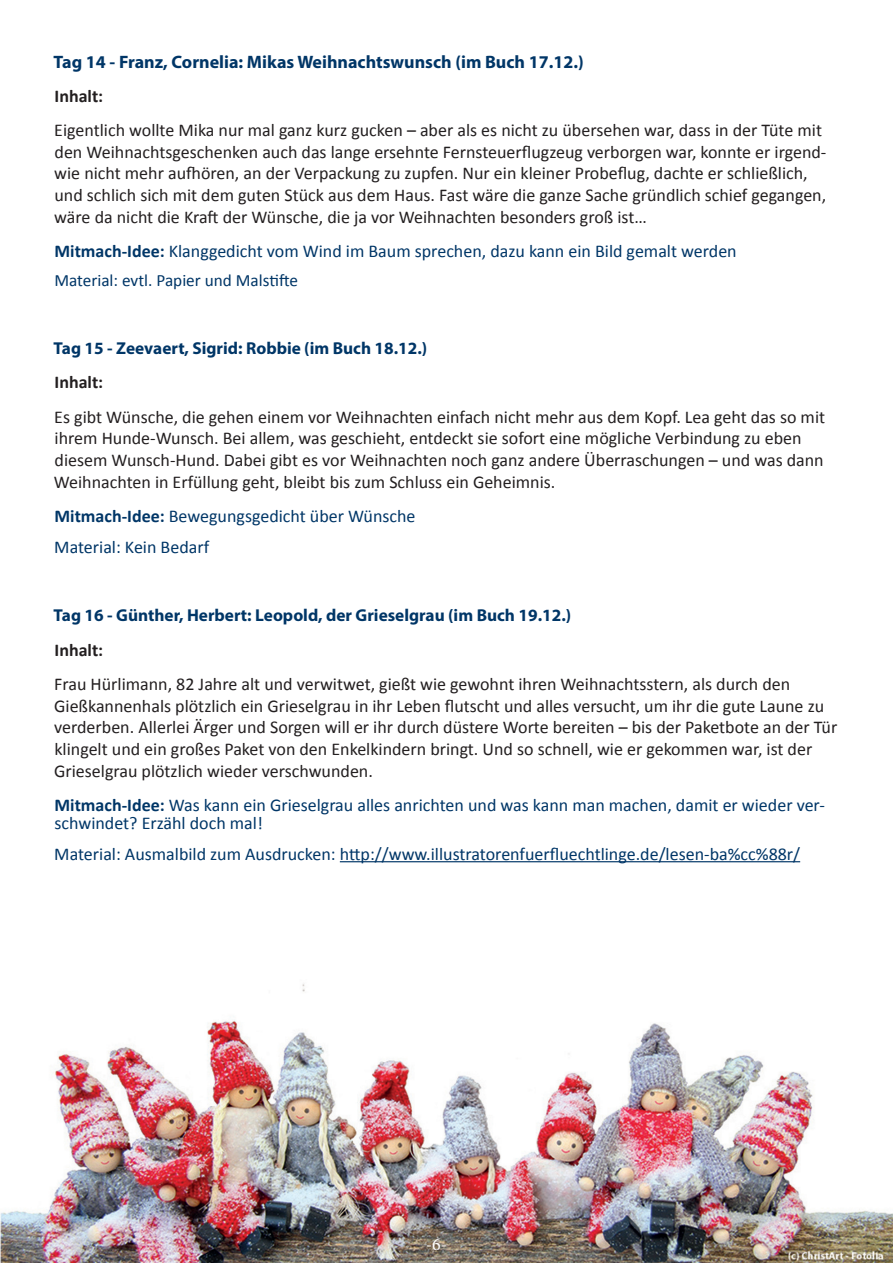
<style>
.page{position:relative;width:893px;height:1263px;background:#fff}
.page>*{position:absolute;margin:0;border:0;box-sizing:border-box;transform-origin:0 0}
.text{font:18px/21.6px "Calibri";color:#231f20}
.text-2{font:18px/18px "Calibri";color:#003667}
.text-3{font:700 18px "Myriad Pro";color:#003667}
.text-4{font:700 18px "Calibri";color:#231f20}
.t1{font:18px "Minion Pro";color:#fff}
.text-5{font:700 17.25px "Myriad Pro";color:#003667}
.text-6{font:17.25px "Calibri";color:#003667}
.s1{font-weight:700}
</style>
<div class="page">
<hr style="left:340px;top:861px;width:460px;height:1px;background:#003667">
<img style="left:0;top:984px;width:893px;height:279px">
<p class="text-3" style="left:54px;top:50px;width:532px">Tag 14 - Franz, Cornelia: Mikas Weihnachtswunsch (im Buch 17.12.)</p>
<p class="text-4" style="left:55px;top:84px;width:50px">Inhalt:</p>
<p class="text" style="left:54px;top:119px;width:774px">Eigentlich wollte Mika nur mal ganz kurz gucken – aber als es nicht zu übersehen war, dass in der Tüte mit den Weihnachtsgeschenken auch das lange ersehnte Fernsteuerflugzeug verborgen war, konnte er irgend&shy;wie nicht mehr aufhören, an der Verpackung zu zupfen. Nur ein kleiner Probeflug, dachte er schließlich, und schlich sich mit dem guten Stück aus dem Haus. Fast wäre die ganze Sache gründlich schief gegangen, wäre da nicht die Kraft der Wünsche, die ja vor Weihnachten besonders groß ist…</p>
<p class="text-2" style="left:55px;top:242px;width:684px"><span class="s1">Mitmach-Idee:</span> Klanggedicht vom Wind im Baum sprechen, dazu kann ein Bild gemalt werden</p>
<p class="text-6" style="left:54px;top:270px;width:245px">Material: evtl. Papier und Malstifte</p>
<p class="text-5" style="left:54px;top:337px;width:375px">Tag 15 - Zeevaert, Sigrid: Robbie (im Buch 18.12.)</p>
<p class="text-4" style="left:55px;top:371px;width:50px">Inhalt:</p>
<p class="text" style="left:54px;top:406px;width:773px">Es gibt Wünsche, die gehen einem vor Weihnachten einfach nicht mehr aus dem Kopf. Lea geht das so mit ihrem Hunde-Wunsch. Bei allem, was geschieht, entdeckt sie sofort eine mögliche Verbindung zu eben diesem Wunsch-Hund. Dabei gibt es vor Weihnachten noch ganz andere Überraschungen – und was dann Weihnachten in Erfüllung geht, bleibt bis zum Schluss ein Geheimnis.</p>
<p class="text-2" style="left:55px;top:507px;width:362px"><span class="s1">Mitmach-Idee:</span> Bewegungsgedicht über Wünsche</p>
<p class="text-2" style="left:54px;top:538px;width:156px">Material: Kein Bedarf</p>
<p class="text-5" style="left:54px;top:604px;width:519px">Tag 16 - Günther, Herbert: Leopold, der Grieselgrau (im Buch 19.12.)</p>
<p class="text-4" style="left:55px;top:638px;width:50px">Inhalt:</p>
<p class="text" style="left:54px;top:673px;width:785px">Frau Hürlimann, 82 Jahre alt und verwitwet, gießt wie gewohnt ihren Weihnachtsstern, als durch den Gießkannenhals plötzlich ein Grieselgrau in ihr Leben flutscht und alles versucht, um ihr die gute Laune zu verderben. Allerlei Ärger und Sorgen will er ihr durch düstere Worte bereiten – bis der Paketbote an der Tür klingelt und ein großes Paket von den Enkelkindern bringt. Und so schnell, wie er gekommen war, ist der Grieselgrau plötzlich wieder verschwunden.</p>
<p class="text-2" style="left:54px;top:796px;width:772px"><span class="s1">Mitmach-Idee:</span> Was kann ein Grieselgrau alles anrichten und was kann man machen, damit er wieder ver&shy;schwindet? Erzähl doch mal!</p>
<p class="text-2" style="left:54px;top:845px;width:747px">Material: Ausmalbild zum Ausdrucken: http://www.illustratorenfuerfluechtlinge.de/lesen-ba%cc%88r/</p>
<p class="t1" style="left:426px;top:1232px;width:23px">-6-</p>
</div>
